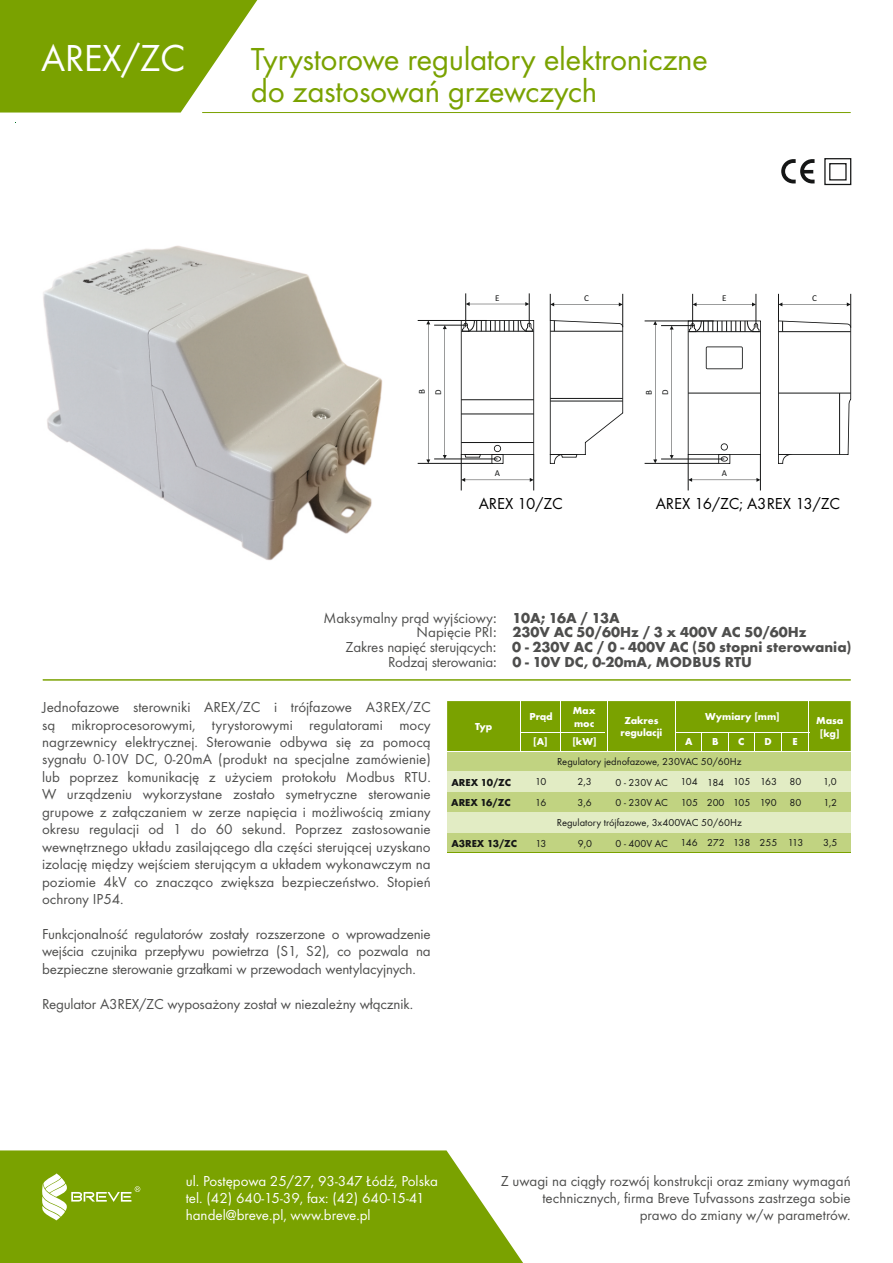
<style>
.page{position:relative;width:893px;height:1263px;background:#fff}
.page>*{position:absolute;margin:0;border:0;box-sizing:border-box;transform-origin:0 0}
.t1{font:39px "Futura TEE";letter-spacing:-.015em;color:#fff}
.t2{font:33px/32.5px "Futura TEE";letter-spacing:-.015em;color:#7aa200}
.t3{font:16.5px "Futura TEE";color:#000}
.t4{font:15px/17.4px "Futura TEE";color:#4e4e4d;text-align:justify}
.t5{font:700 15px/14.9px "Futura TEE";color:#4e4e4d}
.t6{font:15px/17.4px "Futura TEE";color:#fff}
.t7{font:10.5px/20.4px "Futura TEE";color:#151616}
.t8{font:700 10.5px/12.8px "Futura TEE";letter-spacing:-.005em;color:#fff;text-align:center}
.t9{font:700 10.5px/20.2px "Futura TEE";color:#151616}
.t10{font:9px/16.5px "Calibri";color:#151616}
.s1{font-weight:400}
.s2{font-family:"Calibri";font-weight:400}
</style>
<div class="page">
<div style="left:447px;top:751px;width:404px;height:21px;background:#c1d381"></div>
<svg style="left:0;top:0;width:258px;height:113px;background:#8eb027"></svg>
<svg style="left:0;top:1150px;width:523px;height:113px;background:#85a915"></svg>
<svg style="left:40px;top:1173px;width:100px;height:47px"></svg>
<hr style="left:202px;top:112px;width:649px;height:1px;background:#7aa200">
<hr style="left:43px;top:679px;width:808px;height:1px;background:#7aa200">
<svg style="left:781px;top:159px;width:34px;height:24px"></svg>
<div style="left:824px;top:158px;width:27px;height:27px;border:1px solid #151616"></div>
<div style="left:829px;top:163px;width:18px;height:18px;border:1px solid #151616"></div>
<img style="left:43px;top:245px;width:380px;height:316px">
<svg style="left:550px;top:294px;width:73px;height:170px"></svg>
<svg style="left:461px;top:320px;width:73px;height:144px"></svg>
<hr style="left:465px;top:293px;width:1px;height:34px;background:#151616">
<hr style="left:529px;top:293px;width:1px;height:34px;background:#151616">
<svg style="left:466px;top:302px;width:63px;height:4px"></svg>
<hr style="left:461px;top:454px;width:1px;height:36px;background:#151616">
<hr style="left:533px;top:454px;width:1px;height:36px;background:#151616">
<svg style="left:461px;top:478px;width:73px;height:4px"></svg>
<hr style="left:434px;top:459px;width:63px;height:1px;background:#151616">
<hr style="left:434px;top:325px;width:33px;height:1px;background:#151616">
<svg style="left:443px;top:325px;width:4px;height:134px"></svg>
<hr style="left:418px;top:320px;width:69px;height:1px;background:#151616">
<hr style="left:418px;top:463px;width:74px;height:1px;background:#151616">
<svg style="left:426px;top:321px;width:4px;height:142px"></svg>
<svg style="left:688px;top:320px;width:73px;height:144px"></svg>
<hr style="left:692px;top:294px;width:1px;height:34px;background:#151616">
<hr style="left:756px;top:294px;width:1px;height:34px;background:#151616">
<svg style="left:693px;top:302px;width:63px;height:4px"></svg>
<hr style="left:760px;top:454px;width:1px;height:36px;background:#151616">
<hr style="left:688px;top:454px;width:1px;height:36px;background:#151616">
<svg style="left:688px;top:478px;width:72px;height:4px"></svg>
<hr style="left:661px;top:459px;width:63px;height:1px;background:#151616">
<hr style="left:661px;top:325px;width:33px;height:1px;background:#151616">
<svg style="left:670px;top:326px;width:4px;height:133px"></svg>
<hr style="left:645px;top:321px;width:69px;height:1px;background:#151616">
<hr style="left:645px;top:463px;width:74px;height:1px;background:#151616">
<svg style="left:653px;top:321px;width:4px;height:142px"></svg>
<svg style="left:778px;top:294px;width:73px;height:170px"></svg>
<hr style="left:839px;top:393px;width:1px;height:61px;background:#151616">
<div style="left:447px;top:772px;width:404px;height:20px;background:#e2ecc4"></div>
<div style="left:447px;top:792px;width:404px;height:20px;background:#c1d381"></div>
<div style="left:447px;top:833px;width:404px;height:20px;background:#c1d381"></div>
<hr style="left:447px;top:852px;width:404px;height:1px;background:#7aa200">
<div style="left:447px;top:701px;width:404px;height:51px;background:#7aa200"></div>
<hr style="left:607px;top:701px;width:1px;height:50px;background:#fff">
<div style="left:447px;top:812px;width:404px;height:21px;background:#e2ecc4"></div>
<h1 class="t1" style="left:41px;top:42px;width:146px">AREX/ZC</h1>
<h2 class="t2" style="left:251px;top:45px;width:459px">Tyrystorowe regulatory elektroniczne do zastosowań grzewczych</h2>
<p class="t10" style="left:414px;top:395px;width:7px;rotate:-90deg">B<br>D</p>
<p class="t10" style="left:495px;top:290px;width:6px">E</p>
<p class="t10" style="left:584px;top:290px;width:6px">C</p>
<p class="t10" style="left:495px;top:466px;width:7px">A</p>
<p class="t10" style="left:641px;top:395px;width:7px;rotate:-90deg">B<br>D</p>
<p class="t10" style="left:722px;top:290px;width:6px">E</p>
<p class="t10" style="left:722px;top:466px;width:7px">A</p>
<p class="t10" style="left:812px;top:290px;width:6px">C</p>
<p class="t3" style="left:479px;top:497px;width:86px">AREX 10/ZC</p>
<p class="t3" style="left:656px;top:497px;width:186px">AREX 16/ZC; A3REX 13/ZC</p>
<p class="t5" style="left:417px;top:611px;width:392px;text-indent:-93px"><span class="s1">Maksymalny prąd wyjściowy</span><span class="s2">:</span> 10A; 16A / 13A<br><span class="s1">Napięcie PRI</span><span class="s2">:</span> 230V AC 50/60Hz / 3 x 400V AC 50/60Hz</p>
<p class="t5" style="left:346px;top:641px;width:508px"><span class="s1">Zakres napięć sterujących</span><span class="s2">:</span> 0 - 230V AC / 0 - 400V AC (50 stopni sterowania)</p>
<p class="t5" style="left:388px;top:656px;width:365px"><span class="s1">Rodzaj sterowania</span><span class="s2">:</span> 0 - 10V DC, 0-20mA, MODBUS RTU</p>
<p class="t4" style="left:42px;top:700px;width:390px">Jednofazowe sterowniki AREX/ZC i trójfazowe A3REX/ZC są mikroprocesorowymi, tyrystorowymi regulatorami mocy nagrzewnicy elektrycznej. Sterowanie odbywa się za pomocą sygnału 0-10V DC, 0-20mA (produkt na specjalne zamówienie) lub poprzez komunikację z użyciem protokołu Modbus RTU.<br>W urządzeniu wykorzystane zostało symetryczne sterowanie grupowe z załączaniem w zerze napięcia i możliwością zmiany okresu regulacji od 1 do 60 sekund. Poprzez zastosowanie wewnętrznego układu zasilającego dla części sterującej uzyskano izolację między wejściem sterującym a układem wykonawczym na poziomie 4kV co znacząco zwiększa bezpieczeństwo. Stopień ochrony IP54.</p>
<p class="t4" style="left:42px;top:926px;width:390px">Funkcjonalność regulatorów zostały rozszerzone o wprowadzenie wejścia czujnika przepływu powietrza (S1, S2), co pozwala na bezpieczne sterowanie grzałkami w przewodach wentylacyjnych.</p>
<p class="t4" style="left:42px;top:996px;width:373px">Regulator A3REX/ZC wyposażony został w niezależny włącznik.</p>
<p class="t8" style="left:573px;top:705px;width:25px;text-align:left">Max moc</p>
<p class="t8" style="left:572px;top:736px;width:26px">[kW]</p>
<p class="t7" style="left:577px;top:773px;width:16px">2,3<br>3,6</p>
<p class="t7" style="left:578px;top:834px;width:16px">9,0</p>
<p class="t8" style="left:529px;top:711px;width:25px">Prąd</p>
<p class="t8" style="left:533px;top:736px;width:16px">[A]</p>
<p class="t8" style="left:705px;top:711px;width:76px">Wymiary [mm]</p>
<p class="t8" style="left:620px;top:715px;width:43px">Zakres regulacji</p>
<p class="t8" style="left:816px;top:715px;width:29px">Masa [kg]</p>
<p class="t8" style="left:475px;top:721px;width:19px">Typ</p>
<p class="t8" style="left:738px;top:736px;width:8px">C</p>
<p class="t8" style="left:685px;top:736px;width:9px">A</p>
<p class="t8" style="left:712px;top:736px;width:8px">B</p>
<p class="t8" style="left:764px;top:736px;width:9px">D</p>
<p class="t8" style="left:792px;top:736px;width:7px">E</p>
<p class="t7" style="left:557px;top:752px;width:186px">Regulatory jednofazowe, 230VAC 50/60Hz</p>
<p class="t9" style="left:451px;top:773px;width:61px">AREX 10/ZC<br>AREX 16/ZC</p>
<p class="t9" style="left:451px;top:834px;width:67px">A3REX 13/ZC</p>
<p class="t7" style="left:535px;top:834px;width:13px">13</p>
<p class="t7" style="left:615px;top:834px;width:189px">0 - 400V AC 146 272 138 255 113</p>
<p class="t7" style="left:823px;top:834px;width:16px">3,5</p>
<p class="t7" style="left:681px;top:773px;width:45px">104 184</p>
<p class="t7" style="left:760px;top:772px;width:43px">163 80</p>
<p class="t7" style="left:823px;top:772px;width:15px">1,0</p>
<p class="t7" style="left:681px;top:793px;width:45px">105 200</p>
<p class="t7" style="left:760px;top:793px;width:43px">190 80</p>
<p class="t7" style="left:823px;top:793px;width:15px">1,2</p>
<p class="t7" style="left:615px;top:773px;width:54px">0 - 230V AC<br>0 - 230V AC</p>
<p class="t7" style="left:733px;top:772px;width:19px;line-height:21px">105<br>105</p>
<p class="t7" style="left:535px;top:773px;width:13px">10<br>16</p>
<p class="t7" style="left:557px;top:813px;width:186px">Regulatory trójfazowe, 3x400VAC 50/60Hz</p>
<p class="t6" style="left:186px;top:1173px;width:254px">ul. Postępowa 25/27, 93-347 Łódź, Polska tel. (42) 640-15-39, fax: (42) 640-15-41 handel@breve.pl, www.breve.pl</p>
<p class="t4" style="left:501px;top:1173px;width:351px;text-align:right">Z uwagi na ciągły rozwój konstrukcji oraz zmiany wymagań technicznych, firma Breve Tufvassons zastrzega sobie<br>prawo do zmiany w/w parametrów.</p>
</div>
